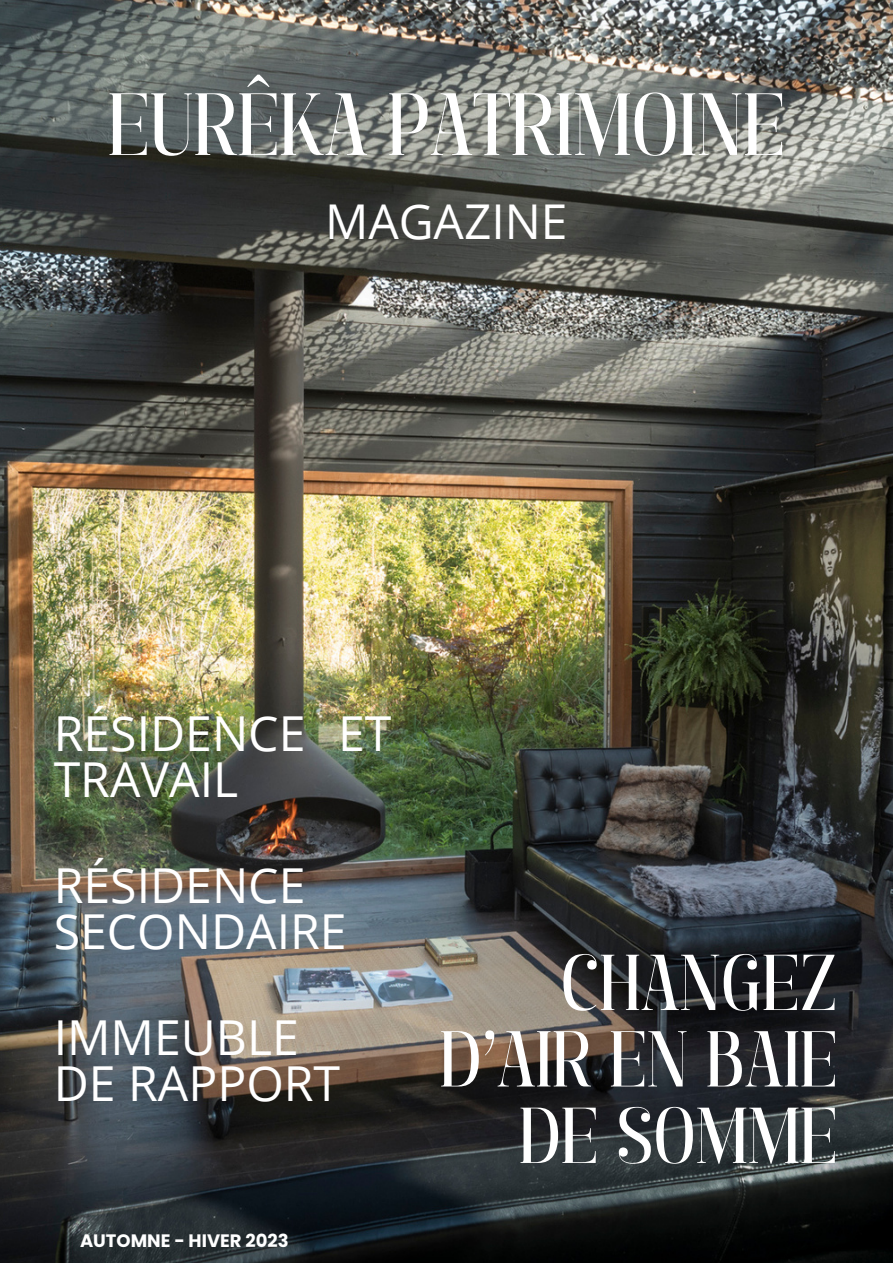
<style>
.page{position:relative;width:893px;height:1264px;background:#fff}
.page>*{position:absolute;margin:0;border:0;box-sizing:border-box;transform-origin:0 0}
.t1{font:88.05px "Manison 500 Cond";color:#fff}
.t2{font:78.9px/76.5px "Manison 500 Cond";color:#fff;text-align:right}
.t3{font:48.15px/46px "Open Sans";color:#fff}
.t4{font:48px "Open Sans";color:#fff}
.t5{font:700 18px "Poppins";color:#fff}
</style>
<div class="page">
<img style="left:0;top:337px;width:892px;height:836px">
<svg style="left:0;top:321px;width:892px;height:16px;background:#62635f"></svg>
<svg style="left:0;top:296px;width:892px;height:25px;background:#63635f"></svg>
<svg style="left:0;top:0;width:892px;height:296px;background:#616460"></svg>
<svg style="left:0;top:1173px;width:892px;height:14px;background:#292f33"></svg>
<svg style="left:0;top:1187px;width:892px;height:75px;background:#151b1d"></svg>
<svg style="left:129px;top:166px;width:187px;height:6px"></svg>
<svg style="left:576px;top:166px;width:187px;height:6px"></svg>
<hr style="left:101px;top:1073px;width:3px;height:63px;background:#e8e9e6">
<hr style="left:114px;top:1073px;width:3px;height:54px;background:#e8e9e6">
<hr style="left:144px;top:1073px;width:3px;height:54px;background:#e8e9e6">
<hr style="left:170px;top:1073px;width:3px;height:54px;background:#e8e9e6">
<hr style="left:174px;top:1073px;width:3px;height:54px;background:#e8e9e6">
<hr style="left:182px;top:1073px;width:3px;height:63px;background:#e8e9e6">
<hr style="left:219px;top:1073px;width:2px;height:54px;background:#e8e9e6">
<hr style="left:237px;top:1073px;width:2px;height:54px;background:#e8e9e6">
<hr style="left:276px;top:1073px;width:2px;height:54px;background:#e8e9e6">
<hr style="left:272px;top:1073px;width:3px;height:54px;background:#e8e9e6">
<hr style="left:268px;top:1073px;width:3px;height:54px;background:#e8e9e6">
<hr style="left:125px;top:1073px;width:2px;height:54px;background:#e8e9e6">
<svg style="left:106px;top:1073px;width:4px;height:54px"></svg>
<hr style="left:149px;top:1073px;width:4px;height:54px;background:#43515e">
<svg style="left:212px;top:1073px;width:4px;height:54px"></svg>
<svg style="left:259px;top:1073px;width:4px;height:54px"></svg>
<svg style="left:283px;top:1073px;width:4px;height:54px"></svg>
<svg style="left:299px;top:1073px;width:5px;height:63px"></svg>
<hr style="left:188px;top:1073px;width:4px;height:54px;background:#2c333b">
<svg style="left:131px;top:1073px;width:6px;height:54px"></svg>
<div style="left:158px;top:1073px;width:6px;height:54px;background:#3f4c58"></div>
<svg style="left:199px;top:1073px;width:7px;height:54px"></svg>
<svg style="left:228px;top:1073px;width:6px;height:54px"></svg>
<svg style="left:290px;top:1073px;width:6px;height:54px"></svg>
<svg style="left:249px;top:1073px;width:7px;height:54px"></svg>
<svg style="left:89px;top:1129px;width:10px;height:17px"></svg>
<svg style="left:127px;top:1129px;width:22px;height:16px"></svg>
<svg style="left:110px;top:1128px;width:10px;height:17px"></svg>
<svg style="left:188px;top:1129px;width:113px;height:18px;background:#1f1f1f"></svg>
<svg style="left:156px;top:1129px;width:25px;height:16px"></svg>
<p class="t1" style="left:108px;top:73px;width:678px">EURÊKA PATRIMOINE</p>
<p class="t4" style="left:325px;top:188px;width:244px">MAGAZINE</p>
<p class="t3" style="left:54px;top:709px;width:339px">RÉSIDENCE ET<br>TRAVAIL</p>
<p class="t3" style="left:54px;top:861px;width:294px">RÉSIDENCE<br>SECONDAIRE</p>
<p class="t3" style="left:54px;top:1013px;width:247px">IMMEUBLE</p>
<p class="t3" style="left:54px;top:1059px;width:288px">DE RAPPORT</p>
<p class="t5" style="left:80px;top:1227px;width:210px">AUTOMNE - HIVER 2023</p>
<p class="t2" style="left:439px;top:944px;width:399px">CHANGEZ<br>D’AIR EN BAIE<br>DE SOMME</p>
</div>
